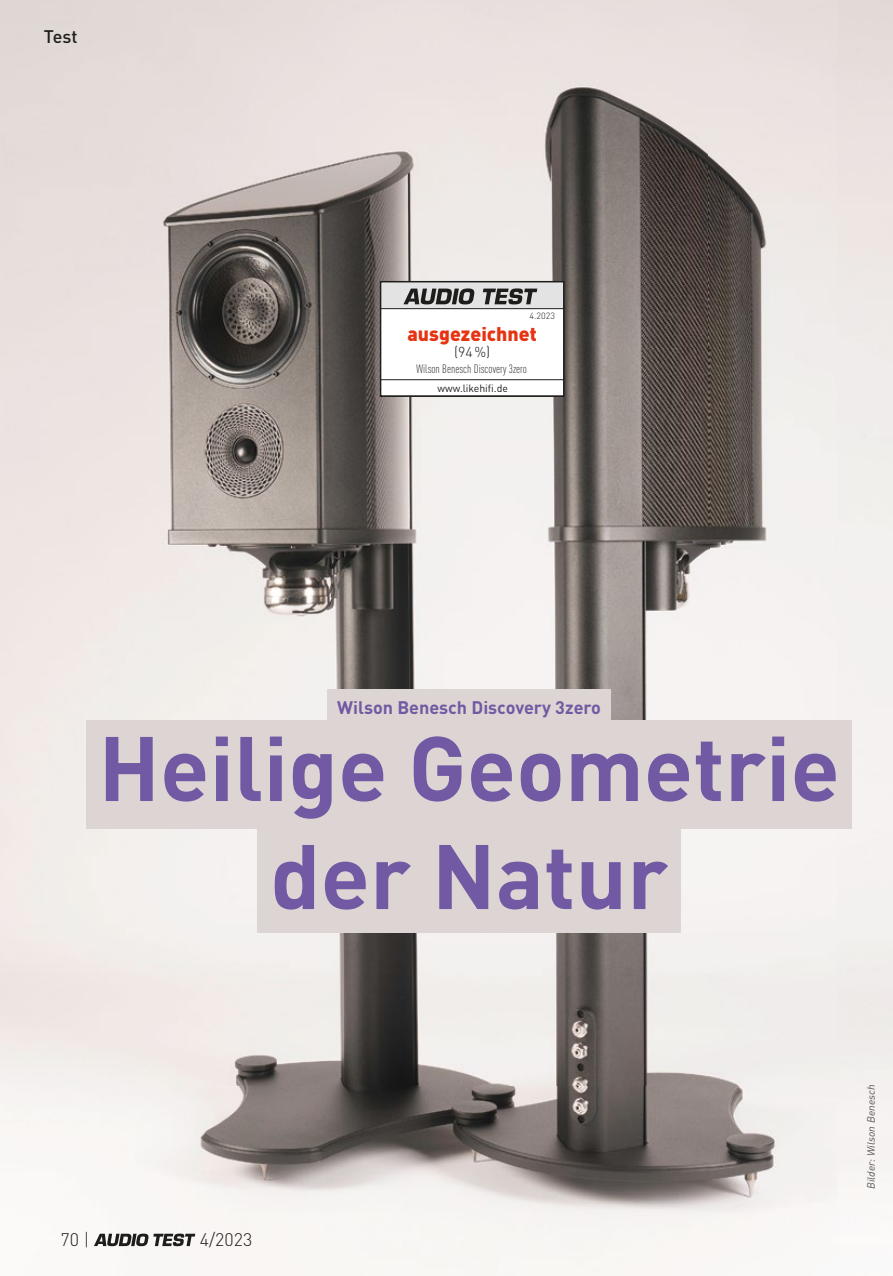
<style>
.page{position:relative;width:893px;height:1276px;background:#fff}
.page>*{position:absolute;margin:0;border:0;box-sizing:border-box;transform-origin:0 0}
.t1{font:700 90px/108px "DINOT";color:#715aa3;text-align:center}
.t2{font:900 19.5px "DINOT";color:#e63312}
.t3{font:700 18px "DINOT";color:#715aa3}
.t4{font:300 18px "DINOT";color:#1d1d1b}
.t5{font:500 18px "DINOT";color:#1d1d1b}
.t6{font:300 14.25px "DINOT";color:#1d1d1b}
.t7{font:300 condensed 12px "DINOT";color:#1d1d1b}
.t8{font:italic 10.5px "DINOT";letter-spacing:.01em;color:#56504d}
.t9{font:10.5px "DINOT";color:#1d1d1b}
.t10{font:300 9px "DINOT";color:#1d1d1b}
</style>
<div class="page">
<img style="left:0;top:0;width:893px;height:1276px">
<div style="left:327px;top:689px;width:284px;height:39px;background:#ddd5d3"></div>
<div style="left:257px;top:824px;width:424px;height:108px;background:#ddd5d3"></div>
<div style="left:381px;top:282px;width:183px;height:114px;background:#fff"></div>
<svg style="left:383px;top:379px;width:178px;height:2px"></svg>
<div style="left:380px;top:281px;width:184px;height:116px;border:2px solid #1d1d1b"></div>
<svg style="left:381px;top:282px;width:183px;height:27px"></svg>
<svg style="left:94px;top:1233px;width:101px;height:13px"></svg>
<div style="left:86px;top:721px;width:766px;height:108px;background:#ddd5d3"></div>
<h3 class="t5" style="left:44px;top:23px;width:35px">Test</h3>
<p class="t10" style="left:529px;top:309px;width:27px">4.2023</p>
<h2 class="t2" style="left:407px;top:318px;width:131px">ausgezeichnet</h2>
<p class="t6" style="left:454px;top:341px;width:38px">(94 %)</p>
<p class="t7" style="left:417px;top:361px;width:112px">Wilson Benesch Discovery 3zero</p>
<p class="t9" style="left:438px;top:380px;width:72px">www.likehifi.de</p>
<h3 class="t3" style="left:337px;top:693px;width:265px">Wilson Benesch Discovery 3zero</h3>
<h1 class="t1" style="left:98px;top:706px;width:743px">Heilige Geometrie der Natur</h1>
<h3 class="t4" style="left:61px;top:1226px;width:30px">70 |</h3>
<h3 class="t4" style="left:200px;top:1226px;width:54px">4/2023</h3>
<p class="t8" style="left:863px;top:1189px;width:106px;rotate:-90deg">Bilder: Wilson Benesch</p>
</div>
